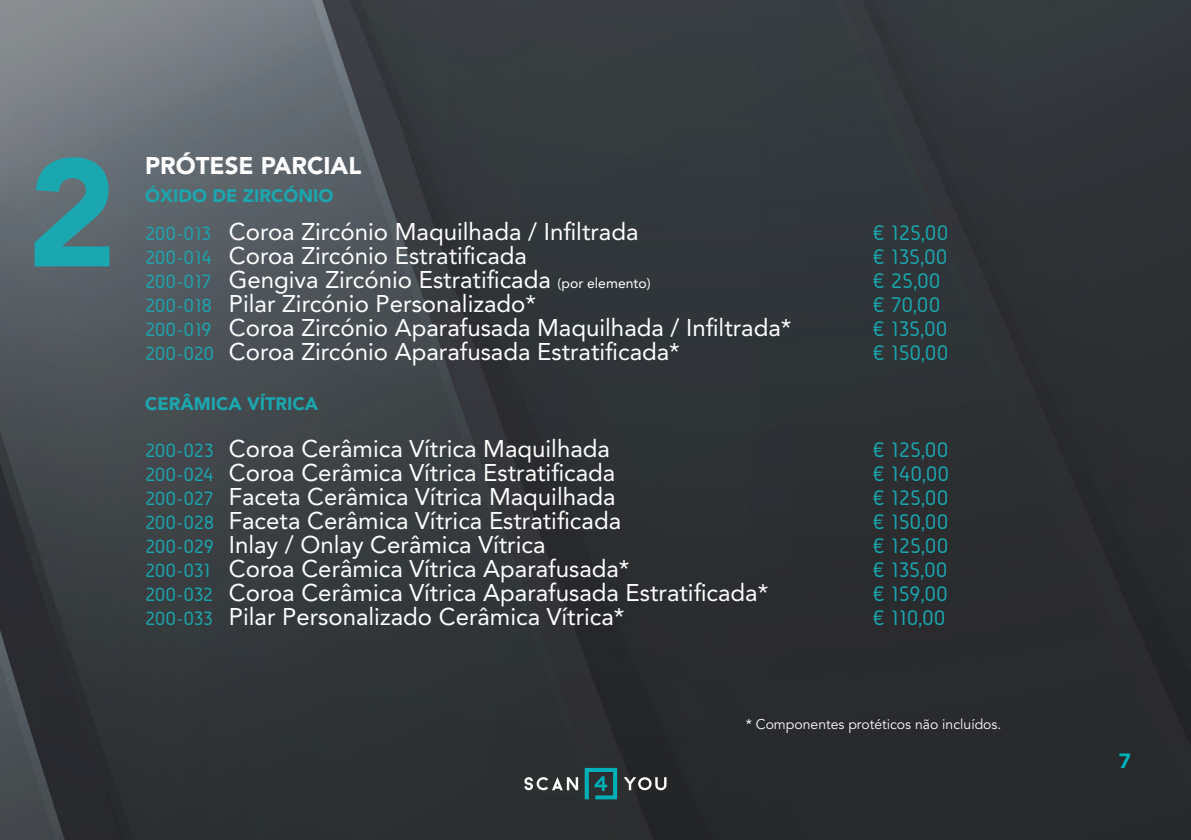
<style>
.page{position:relative;width:1191px;height:840px;background:#fff}
.page>*{position:absolute;margin:0;border:0;box-sizing:border-box;transform-origin:0 0}
.t1{font:900 151.4px "Avenir LT Std";color:#1ba7af}
.t2{font:24px "Avenir LT Std";color:#fff}
.t3{font:900 24px "Avenir LT Std";color:#fff}
.t4{font:22px "Gidolinya";color:#1ba7af}
.t5{font:900 20.6px "Avenir LT Std";color:#00afb5}
.t6{font:20px/24px "Gidolinya";letter-spacing:-.015em;color:#1ba7af}
.t7{font:900 18px "Avenir LT Std";color:#1ca6ae}
.t8{font:14px "Avenir LT Std";color:#fff}
.s1{font-size:14px}
</style>
<div class="page">
<img style="left:94px;top:0;width:1097px;height:839px">
<svg style="left:524px;top:767px;width:142px;height:31px;background:#3b5153"></svg>
<img style="left:0;top:0;width:94px;height:839px">
<p class="t1" style="left:27px;top:122px;width:91px">2</p>
<p class="t3" style="left:145px;top:151px;width:217px">PRÓTESE PARCIAL</p>
<p class="t7" style="left:145px;top:185px;width:190px">ÓXIDO DE ZIRCÓNIO</p>
<p class="t6" style="left:145px;top:221px;width:68px">200-013</p>
<p class="t6" style="left:145px;top:245px;width:70px">200-014<br>200-017<br>200-018<br>200-019<br>200-020</p>
<p class="t2" style="left:229px;top:218px;width:411px">Coroa Zircónio Maquilhada / Infiltrada</p>
<p class="t2" style="left:229px;top:242px;width:300px">Coroa Zircónio Estratificada</p>
<p class="t2" style="left:229px;top:266px;width:423px">Gengiva Zircónio Estratificada <span class="s1">(por elemento)</span></p>
<p class="t2" style="left:229px;top:290px;width:309px">Pilar Zircónio Personalizado*</p>
<p class="t2" style="left:229px;top:314px;width:564px">Coroa Zircónio Aparafusada Maquilhada / Infiltrada*</p>
<p class="t2" style="left:229px;top:338px;width:452px">Coroa Zircónio Aparafusada Estratificada*</p>
<p class="t7" style="left:145px;top:392px;width:174px">CERÂMICA VÍTRICA</p>
<p class="t6" style="left:145px;top:437px;width:70px">200-023</p>
<p class="t6" style="left:145px;top:461px;width:71px;text-align:justify">200-024<br>200-027<br>200-028<br>200-029<br>200-031</p>
<p class="t6" style="left:145px;top:581px;width:69px">200-032</p>
<p class="t6" style="left:145px;top:605px;width:69px">200-033</p>
<p class="t2" style="left:229px;top:434px;width:383px">Coroa Cerâmica Vítrica Maquilhada</p>
<p class="t2" style="left:229px;top:458px;width:388px">Coroa Cerâmica Vítrica Estratificada</p>
<p class="t2" style="left:229px;top:482px;width:388px">Faceta Cerâmica Vítrica Maquilhada</p>
<p class="t2" style="left:229px;top:506px;width:394px">Faceta Cerâmica Vítrica Estratificada</p>
<p class="t2" style="left:229px;top:530px;width:318px">Inlay / Onlay Cerâmica Vítrica</p>
<p class="t2" style="left:229px;top:554px;width:402px">Coroa Cerâmica Vítrica Aparafusada*</p>
<p class="t2" style="left:229px;top:578px;width:541px">Coroa Cerâmica Vítrica Aparafusada Estratificada*</p>
<p class="t2" style="left:229px;top:602px;width:397px">Pilar Personalizado Cerâmica Vítrica*</p>
<p class="t4" style="left:872px;top:221px;width:77px">€ 125,00</p>
<p class="t4" style="left:872px;top:245px;width:77px">€ 135,00</p>
<p class="t4" style="left:872px;top:269px;width:69px">€ 25,00</p>
<p class="t4" style="left:872px;top:293px;width:69px">€ 70,00</p>
<p class="t4" style="left:872px;top:317px;width:77px">€ 135,00</p>
<p class="t4" style="left:872px;top:341px;width:77px">€ 150,00</p>
<p class="t4" style="left:872px;top:437px;width:77px">€ 125,00</p>
<p class="t4" style="left:872px;top:461px;width:78px">€ 140,00</p>
<p class="t4" style="left:872px;top:485px;width:77px">€ 125,00</p>
<p class="t4" style="left:872px;top:509px;width:77px">€ 150,00</p>
<p class="t4" style="left:872px;top:533px;width:77px">€ 125,00</p>
<p class="t4" style="left:872px;top:557px;width:77px">€ 135,00</p>
<p class="t4" style="left:872px;top:581px;width:77px">€ 159,00</p>
<p class="t4" style="left:872px;top:605px;width:75px">€ 110,00</p>
<p class="t8" style="left:745px;top:716px;width:257px">* Componentes protéticos não incluídos.</p>
<p class="t5" style="left:1119px;top:747px;width:14px">7</p>
</div>
